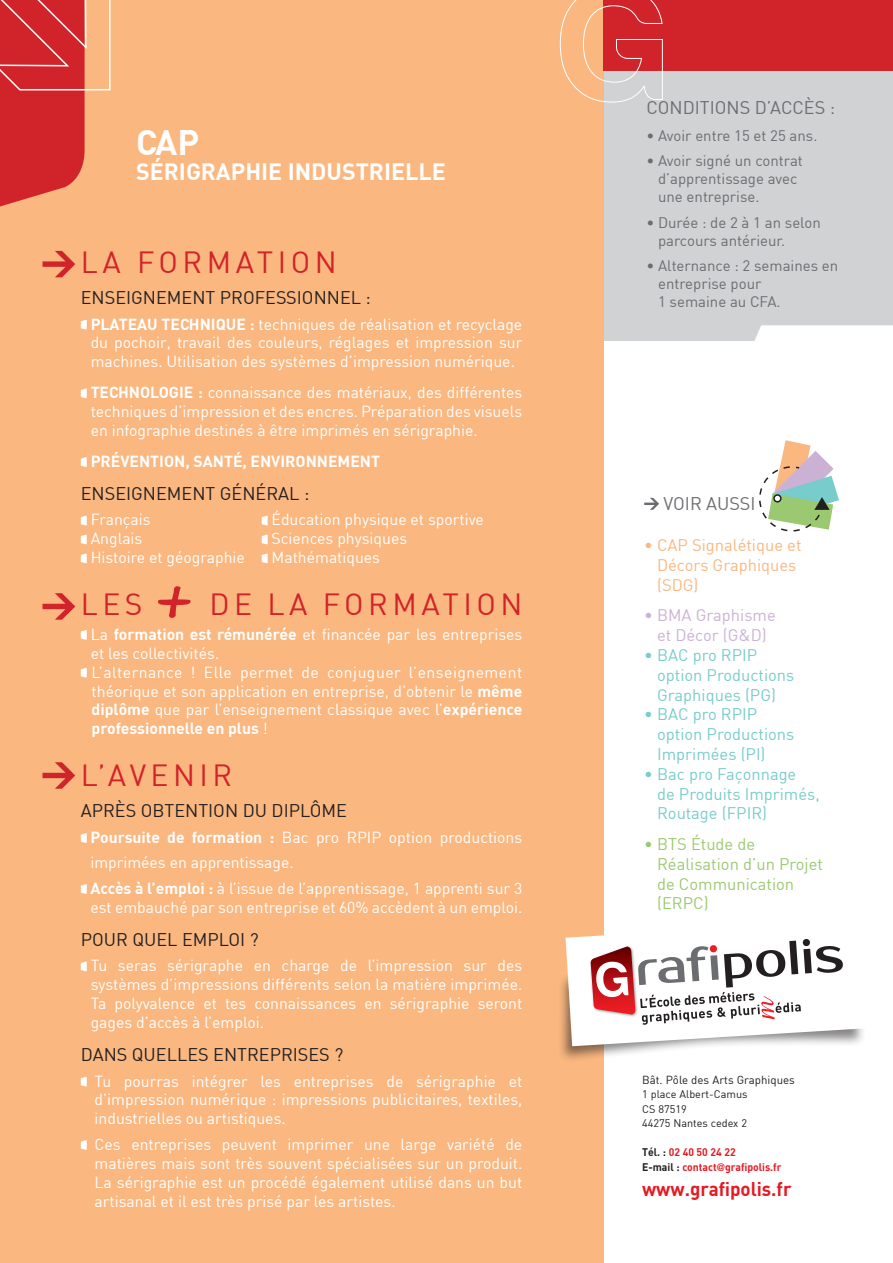
<style>
.page{position:relative;width:893px;height:1263px;background:#fff}
.page>*{position:absolute;margin:0;border:0;box-sizing:border-box;transform-origin:0 0}
.t1{font:700 34.65px "DIN";color:#fff}
.t2{font:30px "DIN";letter-spacing:.15em;color:#d1232a}
.t3{font:700 23.25px "DIN";color:#fff}
.texte{font:700 19.5px "DIN";color:#e51a23;scale:.96 1}
.t4{font:18px "DIN";color:#231f20}
.t5{font:18px "DIN";color:#6c6d70}
.t6{font:16.5px/19.8px "DIN";color:#78cccb}
.t7{font:16.5px/19.8px "DIN";color:#9bc971}
.t8{font:16.5px/19.8px "DIN";color:#fab780}
.t9{font:16.5px/19.8px "DIN";color:#cbb2d5;text-align:center}
.t10{font:15.75px/18.9px "DIN";color:#fff;text-align:justify}
.t11{font:700 15.75px "DIN";color:#fff}
.t12{font:15px/18px "DIN";color:#6c6d70}
.texte-2{font:11.4px "DIN";color:#231f20}
.texte-3{font:700 10.8px "DIN";color:#e51a23;scale:.96 1}
.texte-4{font:10.8px "DIN";color:#231f20}
.s1{font-weight:700}
.s2{color:#231f20}
.s3{font-family:"Frutiger";font-weight:400}
</style>
<div class="page">
<div style="left:597px;top:68px;width:296px;height:272px;background:#d1d2d4"></div>
<div style="left:0;top:0;width:604px;height:1263px;background:#fab780"></div>
<div style="left:604px;top:0;width:289px;height:70px;background:#d1232a"></div>
<svg style="left:81px;top:320px;width:6px;height:10px"></svg>
<svg style="left:81px;top:388px;width:6px;height:10px"></svg>
<svg style="left:81px;top:457px;width:6px;height:10px"></svg>
<svg style="left:81px;top:516px;width:6px;height:9px"></svg>
<svg style="left:262px;top:516px;width:6px;height:9px"></svg>
<svg style="left:81px;top:534px;width:6px;height:10px"></svg>
<svg style="left:262px;top:534px;width:6px;height:10px"></svg>
<svg style="left:81px;top:553px;width:6px;height:10px"></svg>
<svg style="left:262px;top:553px;width:6px;height:10px"></svg>
<svg style="left:158px;top:586px;width:33px;height:32px"></svg>
<svg style="left:81px;top:630px;width:6px;height:10px"></svg>
<svg style="left:81px;top:668px;width:6px;height:10px"></svg>
<svg style="left:81px;top:833px;width:6px;height:10px"></svg>
<svg style="left:81px;top:884px;width:6px;height:10px"></svg>
<svg style="left:81px;top:961px;width:6px;height:10px"></svg>
<svg style="left:81px;top:1077px;width:6px;height:9px"></svg>
<svg style="left:81px;top:1140px;width:6px;height:10px"></svg>
<svg style="left:644px;top:498px;width:15px;height:12px"></svg>
<svg style="left:43px;top:251px;width:32px;height:26px"></svg>
<svg style="left:43px;top:593px;width:32px;height:27px"></svg>
<svg style="left:43px;top:762px;width:32px;height:27px"></svg>
<svg style="left:0;top:0;width:111px;height:207px"></svg>
<svg style="left:560px;top:0;width:103px;height:103px"></svg>
<div style="left:558px;top:945px;width:308px;height:117px;background:#231f20;opacity:.55"></div>
<svg style="left:566px;top:935px;width:300px;height:111px"></svg>
<svg style="left:748px;top:325px;width:145px;height:16px;background:#fbfbfb"></svg>
<svg style="left:759px;top:440px;width:80px;height:92px"></svg>
<p class="t1" style="left:136px;top:119px;width:65px">CAP</p>
<p class="t3" style="left:136px;top:157px;width:311px">SÉRIGRAPHIE INDUSTRIELLE</p>
<p class="t2" style="left:81px;top:243px;width:257px">LA FORMATION</p>
<p class="t4" style="left:81px;top:286px;width:292px">ENSEIGNEMENT PROFESSIONNEL :</p>
<p class="t10" style="left:91px;top:314px;width:433px"><span class="s1">PLATEAU TECHNIQUE :</span> techniques de réalisation et recyclage du pochoir, travail des couleurs, réglages et impression sur machines. Utilisation des systèmes d’impression numérique.</p>
<p class="t10" style="left:91px;top:383px;width:433px"><span class="s1">TECHNOLOGIE :</span> connaissance des matériaux, des différentes techniques d’impression et des encres. Préparation des visuels en infographie destinés à être imprimés en sérigraphie.</p>
<p class="t11" style="left:91px;top:451px;width:291px">PRÉVENTION, SANTÉ, ENVIRONNEMENT</p>
<p class="t4" style="left:81px;top:482px;width:230px">ENSEIGNEMENT GÉNÉRAL :</p>
<p class="t10" style="left:91px;top:510px;width:61px">Français</p>
<p class="t10" style="left:272px;top:510px;width:214px">Éducation physique et sportive</p>
<p class="t10" style="left:91px;top:529px;width:53px">Anglais</p>
<p class="t10" style="left:272px;top:529px;width:137px">Sciences physiques</p>
<p class="t10" style="left:91px;top:548px;width:156px">Histoire et géographie</p>
<p class="t10" style="left:272px;top:548px;width:110px">Mathématiques</p>
<p class="t2" style="left:81px;top:585px;width:63px">LES</p>
<p class="t2" style="left:210px;top:585px;width:314px">DE LA FORMATION</p>
<p class="t10" style="left:91px;top:624px;width:433px">La <span class="s1">formation est rémunérée</span> et financée par les entreprises et les collectivités.</p>
<p class="t10" style="left:92px;top:662px;width:432px">L’alternance ! Elle permet de conjuguer l’enseignement théorique et son application en entreprise, d’obtenir le <span class="s1">même diplôme</span> que par l’enseignement classique avec l’<span class="s1">expérience professionnelle en plus</span> !</p>
<p class="t2" style="left:81px;top:756px;width:153px">L’AVENIR</p>
<p class="t4" style="left:81px;top:800px;width:268px">APRÈS OBTENTION DU DIPLÔME</p>
<p class="t10" style="left:90px;top:824px;width:433px;line-height:25.5px"><span class="s1">Poursuite de formation :</span> Bac pro RPIP option productions imprimées en apprentissage.</p>
<p class="t10" style="left:90px;top:878px;width:433px"><span class="s1">Accès à l’emploi :</span> à l’issue de l’apprentissage, 1 apprenti sur 3 est embauché par son entreprise et 60% accèdent à un emploi.</p>
<p class="t4" style="left:81px;top:928px;width:179px">POUR QUEL EMPLOI ?</p>
<p class="t10" style="left:91px;top:956px;width:433px">Tu seras sérigraphe en charge de l’impression sur des systèmes d’impressions différents selon la matière imprimée.<br>Ta polyvalence et tes connaissances en sérigraphie seront gages d’accès à l’emploi.</p>
<p class="t4" style="left:81px;top:1043px;width:264px">DANS QUELLES ENTREPRISES ?</p>
<p class="t10" style="left:95px;top:1071px;width:429px">Tu pourras intégrer les entreprises de sérigraphie et d’impression numérique : impressions publicitaires, textiles, industrielles ou artistiques.</p>
<p class="t10" style="left:95px;top:1134px;width:429px">Ces entreprises peuvent imprimer une large variété de matières mais sont très souvent spécialisées sur un produit.<br>La sérigraphie est un procédé également utilisé dans un but artisanal et il est très prisé par les artistes.</p>
<p class="t5" style="left:646px;top:96px;width:190px">CONDITIONS D’ACCÈS :</p>
<p class="t12" style="left:646px;top:126px;width:173px">• Avoir entre 15 et 25 ans.</p>
<p class="t12" style="left:658px;top:151px;width:146px;text-indent:-12px">• Avoir signé un contrat d’apprentissage avec une entreprise.</p>
<p class="t12" style="left:658px;top:213px;width:164px;text-indent:-12px">• Durée : de 2 à 1 an selon parcours antérieur.</p>
<p class="t12" style="left:658px;top:256px;width:182px;text-indent:-12px">• Alternance : 2 semaines en entreprise pour<br>1 semaine au CFA.</p>
<p class="t5" style="left:664px;top:492px;width:93px">VOIR AUSSI</p>
<p class="t8" style="left:657px;top:535px;width:146px;text-indent:-13px">• CAP Signalétique et<br>Décors Graphiques (SDG)</p>
<p class="t9" style="left:644px;top:605px;width:133px">• BMA Graphisme et Décor (G&amp;D)</p>
<p class="t6" style="left:657px;top:645px;width:139px;text-indent:-13px">• BAC pro RPIP option Productions<br>Graphiques (PG)</p>
<p class="t6" style="left:657px;top:704px;width:139px;text-indent:-13px">• BAC pro RPIP option Productions<br>Imprimées (PI)</p>
<p class="t6" style="left:657px;top:764px;width:164px;text-indent:-13px">• Bac pro Façonnage<br>de Produits Imprimés,<br>Routage (FPIR)</p>
<p class="t7" style="left:657px;top:834px;width:167px;text-indent:-13px">• BTS Étude de<br>Réalisation d’un Projet de Communication (ERPC)</p>
<p class="texte-2" style="left:642px;top:1072px;width:154px">Bât. Pôle des Arts Graphiques</p>
<p class="texte-4" style="left:642px;top:1087px;width:107px">1 place Albert-Camus</p>
<p class="texte-4" style="left:642px;top:1102px;width:46px">CS 87519</p>
<p class="texte-4" style="left:642px;top:1116px;width:107px">44275 Nantes cedex 2</p>
<p class="texte-3" style="left:642px;top:1145px;width:99px"><span class="s2">Tél. :</span> 02 40 50 24 22</p>
<p class="texte-3" style="left:642px;top:1160px;width:147px"><span class="s2">E-mail :</span> contact<span class="s3">@</span>grafipolis.fr</p>
<p class="texte" style="left:642px;top:1176px;width:157px">www.grafipolis.fr</p>
</div>
